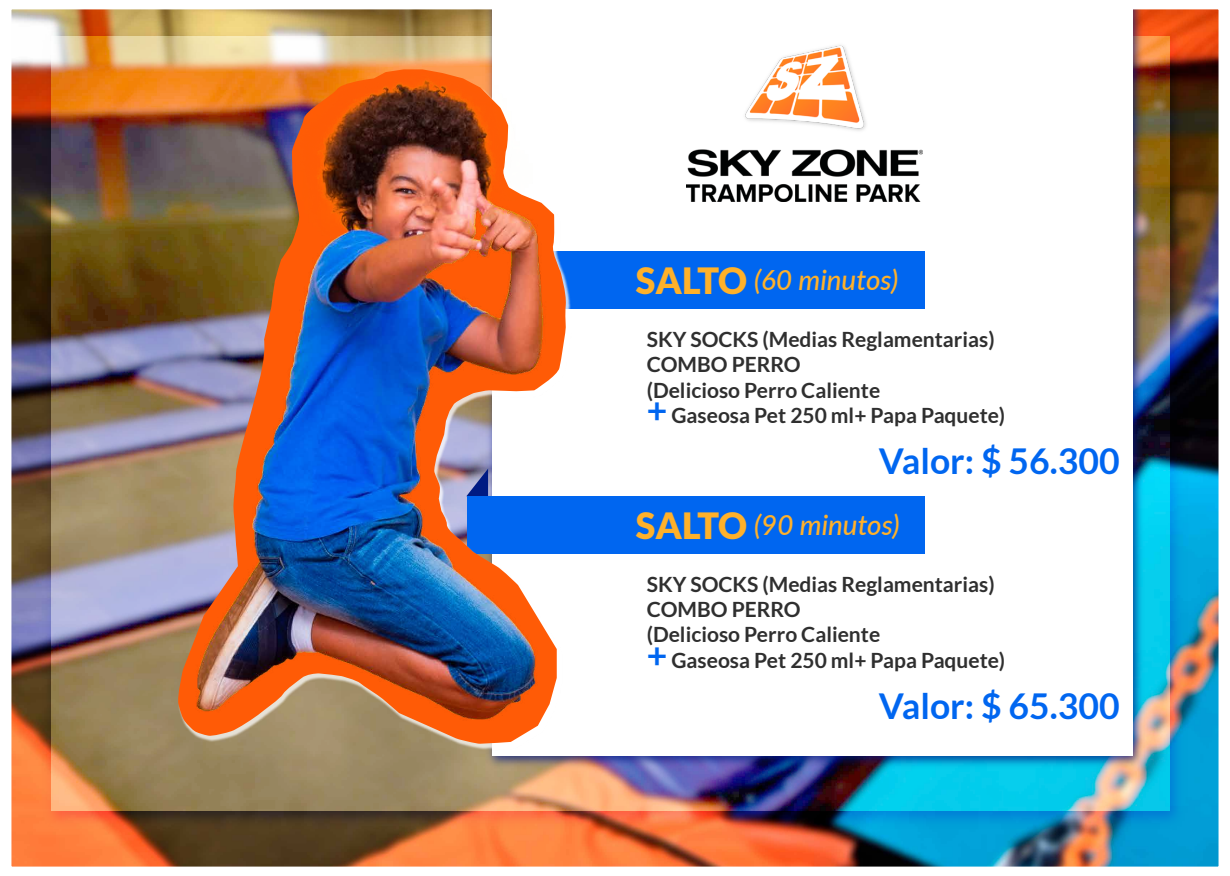
<style>
.page{position:relative;width:1230px;height:876px;background:#fff}
.page>*{position:absolute;margin:0;border:0;box-sizing:border-box;transform-origin:0 0}
.t1{font:700 35.55px "Lato";color:#0066f0}
.t2{font:italic 500 27.75px "Lato";color:#ffb12a}
.t3{font:700 21px/25.2px "Lato";color:#2f2f2f}
.s1{font-weight:900;font-style:normal;font-size:36.15px}
.s2{font-size:35.55px;color:#0066f0}
</style>
<div class="page">
<img style="left:11px;top:9px;width:1208px;height:858px">
<img style="left:686px;top:40px;width:236px;height:161px">
<h2 class="t2" style="left:636px;top:260px;width:264px"><span class="s1">SALTO</span> (60 minutos)</h2>
<p class="t3" style="left:647px;top:326px;width:360px">SKY SOCKS (Medias Reglamentarias)<br>COMBO PERRO<br>(Delicioso Perro Caliente<br><span class="s2">+</span> Gaseosa Pet 250 ml+ Papa Paquete)</p>
<h1 class="t1" style="left:879px;top:440px;width:242px">Valor: $ 56.300</h1>
<h2 class="t2" style="left:636px;top:504px;width:265px"><span class="s1">SALTO</span> (90 minutos)</h2>
<p class="t3" style="left:647px;top:571px;width:360px">SKY SOCKS (Medias Reglamentarias)<br>COMBO PERRO<br>(Delicioso Perro Caliente<br><span class="s2">+</span> Gaseosa Pet 250 ml+ Papa Paquete)</p>
<h1 class="t1" style="left:879px;top:685px;width:242px">Valor: $ 65.300</h1>
</div>
